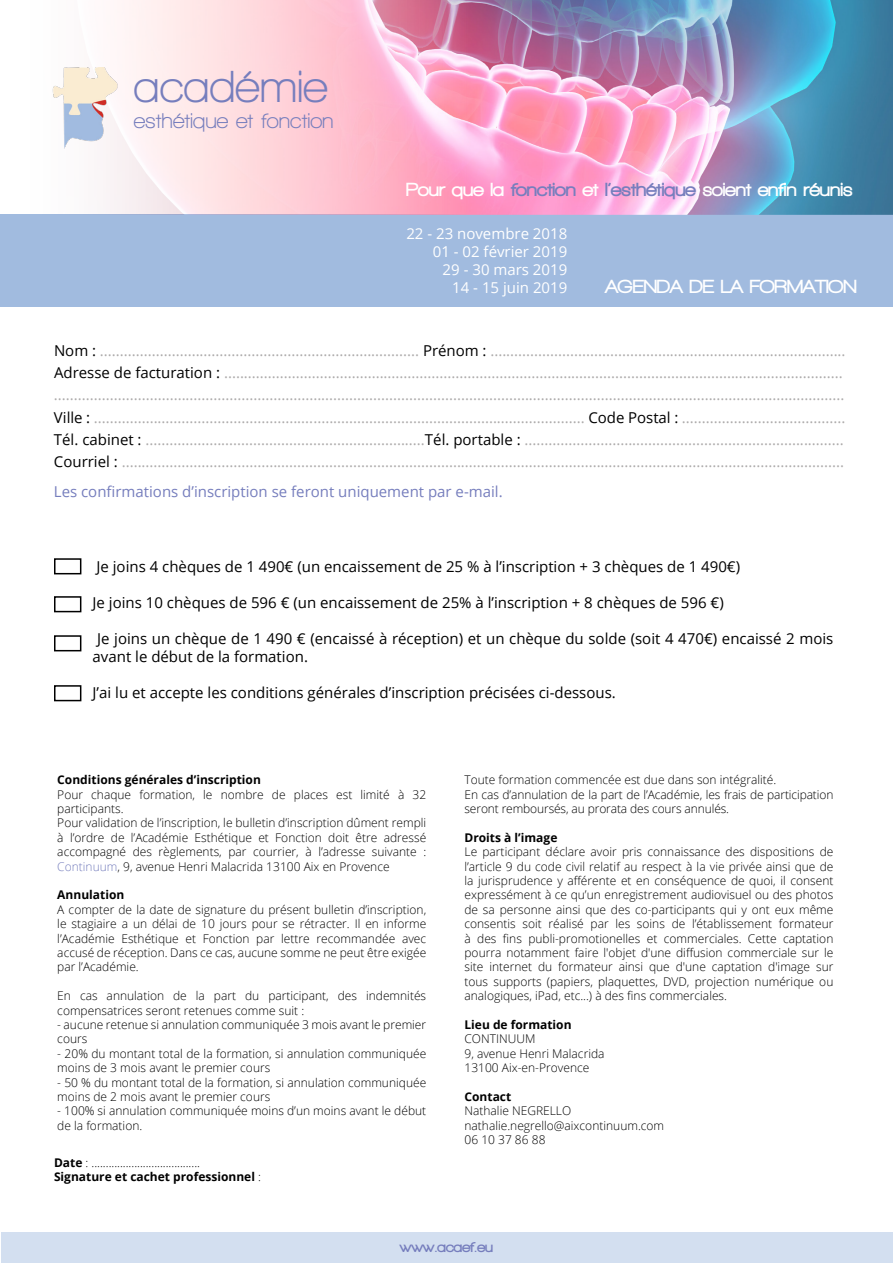
<style>
.page{position:relative;width:893px;height:1263px;background:#fff}
.page>*{position:absolute;margin:0;border:0;box-sizing:border-box;transform-origin:0 0}
.t1{font:700 45.9px "Walkway";color:#767ebd}
.t2{font:700 21.75px "Walkway";color:#767ebd}
.t3{font:900 19.5px "Walkway";color:#fff}
.t4{font:15px/22.2px "Open Sans";color:#adabab}
.t5{font:15px/18px "Open Sans";color:#000}
.t6{font:15px/18px "Open Sans";color:#fff;text-align:right}
.t7{font:15px "Open Sans";color:#767ebd}
.t8{font:900 15px "Walkway";color:#767ebd}
.t9{font:300 12px/14.4px "Open Sans";color:#000}
.t10{font:700 12px "Open Sans";color:#000}
.s1{color:#767ebd}
.s2{color:#000}
.s3{font-weight:700}
</style>
<div class="page">
<div style="left:0;top:215px;width:893px;height:92px;background:#a1bbdf"></div>
<img style="left:0;top:0;width:893px;height:215px">
<div style="left:54px;top:558px;width:27px;height:16px;border:2px solid #000"></div>
<div style="left:54px;top:596px;width:27px;height:16px;border:2px solid #000"></div>
<div style="left:54px;top:635px;width:27px;height:16px;border:2px solid #000"></div>
<div style="left:54px;top:685px;width:27px;height:16px;border:2px solid #000"></div>
<img style="left:40px;top:67px;width:82px;height:82px">
<div style="left:1px;top:1232px;width:892px;height:31px;background:#d3dff0"></div>
<h1 class="t1" style="left:134px;top:62px;width:195px">académie</h1>
<h2 class="t2" style="left:134px;top:109px;width:201px">esthétique et fonction</h2>
<h3 class="t3" style="left:406px;top:178px;width:448px">Pour que la <span class="s1">fonction</span> et <span class="s1">l’esthétique</span> soient enfin réunis</h3>
<p class="t6" style="left:406px;top:224px;width:162px">22 - 23 novembre 2018<br>01 - 02 février 2019<br>29 - 30 mars 2019<br>14 - 15 juin 2019</p>
<h3 class="t3" style="left:605px;top:276px;width:253px">AGENDA DE LA FORMATION</h3>
<p class="t4" style="left:54px;top:339px;width:793px"><span class="s2">Nom :</span> ................................................................................ <span class="s2">Prénom :</span> .........................................................................................<br><span class="s2">Adresse de facturation :</span> ........................................................................................................................................................... ......................................................................................................................................................................................................<br><span class="s2">Ville :</span> ........................................................................................................................... <span class="s2">Code Postal :</span> .........................................<br><span class="s2">Tél. cabinet :</span> ......................................................................<span class="s2">Tél. portable :</span> ................................................................................<br><span class="s2">Courriel :</span> .....................................................................................................................................................................................</p>
<p class="t7" style="left:54px;top:481px;width:450px">Les confirmations d’inscription se feront uniquement par e-mail.</p>
<p class="t5" style="left:97px;top:558px;width:645px">Je joins 4 chèques de 1 490€ (un encaissement de 25 % à l’inscription + 3 chèques de 1 490€)</p>
<p class="t5" style="left:93px;top:594px;width:633px">Je joins 10 chèques de 596 € (un encaissement de 25% à l’inscription + 8 chèques de 596 €)</p>
<p class="t5" style="left:93px;top:630px;width:742px;text-indent:5px">Je joins un chèque de 1 490 € (encaissé à réception) et un chèque du solde (soit 4 470€) encaissé 2 mois avant le début de la formation.</p>
<p class="t5" style="left:93px;top:684px;width:525px">J’ai lu et accepte les conditions générales d’inscription précisées ci-dessous.</p>
<p class="t10" style="left:57px;top:771px;width:205px">Conditions générales d’inscription</p>
<p class="t9" style="left:57px;top:787px;width:370px">Pour chaque formation, le nombre de places est limité à 32 participants.<br>Pour validation de l’inscription, le bulletin d’inscription dûment rempli à l’ordre de l’Académie Esthétique et Fonction doit être adressé accompagné des règlements, par courrier, à l’adresse suivante :<br><span class="s1">Continuum</span>, 9, avenue Henri Malacrida 13100 Aix en Provence</p>
<p class="t10" style="left:57px;top:886px;width:69px">Annulation</p>
<p class="t9" style="left:57px;top:902px;width:370px;text-align:justify">A compter de la date de signature du présent bulletin d’inscription, le stagiaire a un délai de 10 jours pour se rétracter. Il en informe l’Académie Esthétique et Fonction par lettre recommandée avec accusé de réception. Dans ce cas, aucune somme ne peut être exigée par l’Académie.</p>
<p class="t9" style="left:57px;top:988px;width:370px">En cas annulation de la part du participant, des indemnités compensatrices seront retenues comme suit :</p>
<p class="t9" style="left:57px;top:1017px;width:370px">- aucune retenue si annulation communiquée 3 mois avant le premier cours</p>
<p class="t9" style="left:57px;top:1046px;width:370px">- 20% du montant total de la formation, si annulation communiquée moins de 3 mois avant le premier cours</p>
<p class="t9" style="left:57px;top:1075px;width:370px">- 50 % du montant total de la formation, si annulation communiquée moins de 2 mois avant le premier cours</p>
<p class="t9" style="left:57px;top:1103px;width:370px">- 100% si annulation communiquée moins d’un moins avant le début de la formation.</p>
<p class="t9" style="left:54px;top:1155px;width:208px"><span class="s3">Date</span> : ......................................<br><span class="s3">Signature et cachet professionnel</span> :</p>
<p class="t9" style="left:464px;top:772px;width:370px">Toute formation commencée est due dans son intégralité.<br>En cas d’annulation de la part de l’Académie, les frais de participation seront remboursés, au prorata des cours annulés.</p>
<p class="t10" style="left:464px;top:829px;width:94px">Droits à l’image</p>
<p class="t9" style="left:464px;top:844px;width:370px;text-align:justify">Le participant déclare avoir pris connaissance des dispositions de l’article 9 du code civil relatif au respect à la vie privée ainsi que de la jurisprudence y afférente et en conséquence de quoi, il consent expressément à ce qu’un enregistrement audiovisuel ou des photos de sa personne ainsi que des co-participants qui y ont eux même consentis soit réalisé par les soins de l’établissement formateur à des fins publi-promotionelles et commerciales. Cette captation pourra notamment faire l'objet d'une diffusion commerciale sur le site internet du formateur ainsi que d'une captation d'image sur tous supports (papiers, plaquettes, DVD, projection numérique ou analogiques, iPad, etc...) à des fins commerciales.</p>
<p class="t10" style="left:464px;top:1016px;width:109px">Lieu de formation</p>
<p class="t9" style="left:464px;top:1031px;width:142px">CONTINUUM<br>9, avenue Henri Malacrida<br>13100 Aix-en-Provence</p>
<p class="t10" style="left:464px;top:1088px;width:48px">Contact</p>
<p class="t9" style="left:464px;top:1103px;width:201px">Nathalie NEGRELLO nathalie.negrello@aixcontinuum.com<br>06 10 37 86 88</p>
<p class="t8" style="left:400px;top:1238px;width:95px">www.acaef.eu</p>
</div>
